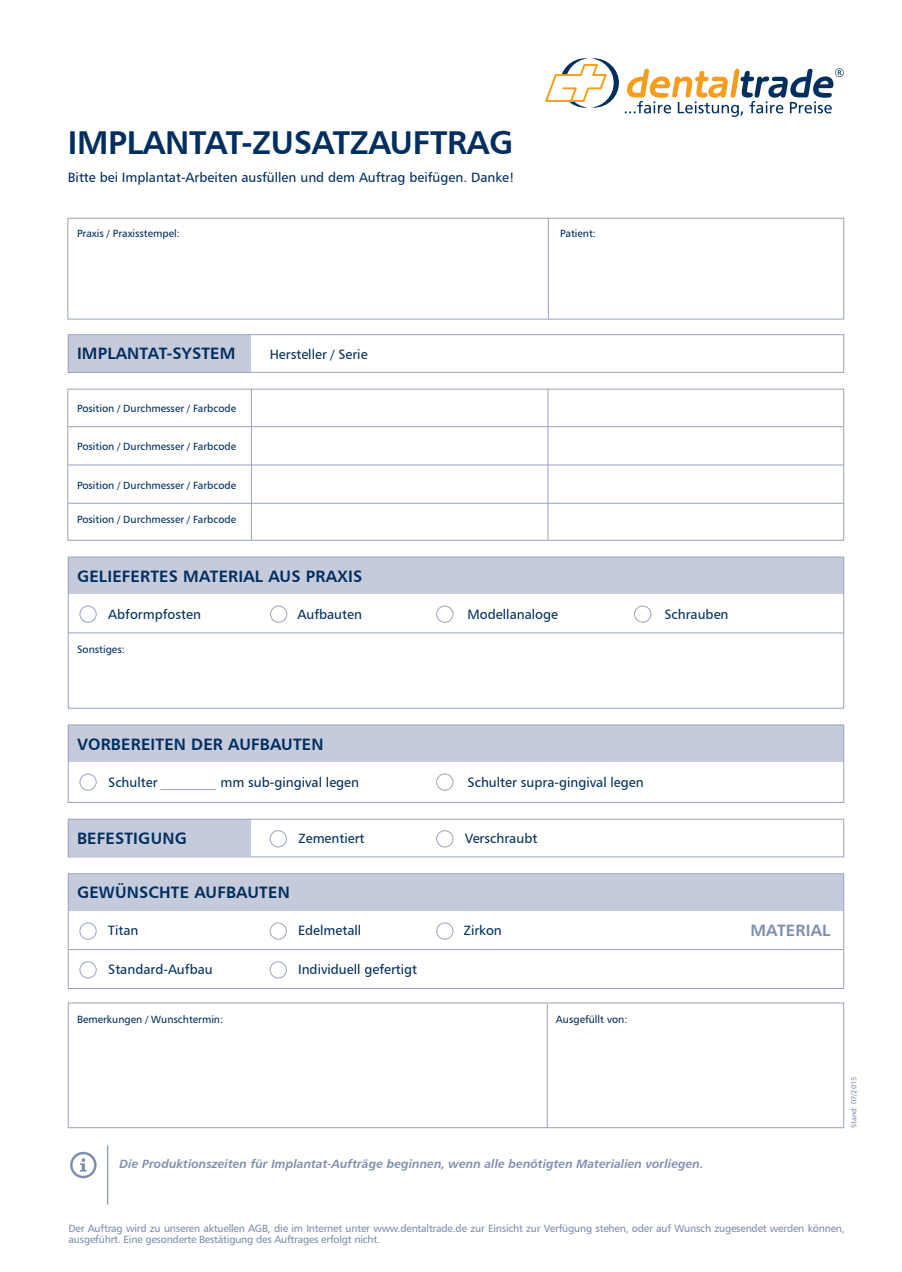
<style>
.page{position:relative;width:902px;height:1272px;background:#fff}
.page>*{position:absolute;margin:0;border:0;box-sizing:border-box;transform-origin:0 0}
.t1{font:33px "Humanist 777 BT Bold B";letter-spacing:-.01em;color:#002e5e}
.t2{font:16.5px "Humanist 777 BT Bold B";letter-spacing:.01em;color:#002e5e}
.t3{font:16.5px "Humanist 777 BT Bold B";letter-spacing:.01em;color:#7e8eaf}
.t4{font:13.5px "Humanist 777 BT Roman B";color:#002e5e}
.t5{font:12px "Humanist 777 BT Bold Italic B";color:#7e8eaf}
.t6{font:10.5px/10.5px "Humanist 777 BT Roman B";letter-spacing:-.02em;color:#7e8eaf}
.t7{font:10.5px "Humanist 777 BT Roman B";color:#002e5e}
.t8{font:7.5px "Humanist 777 BT Roman B";color:#7e8eaf}
</style>
<div class="page">
<div style="left:67px;top:389px;width:777px;height:151px;border:1px solid #98a3bf"></div>
<hr style="left:251px;top:389px;width:1px;height:151px;background:#98a3bf">
<hr style="left:547px;top:389px;width:1px;height:151px;background:#98a3bf">
<hr style="left:68px;top:426px;width:775px;height:1px;background:#98a3bf">
<hr style="left:68px;top:464px;width:775px;height:1px;background:#98a3bf">
<hr style="left:68px;top:503px;width:775px;height:1px;background:#98a3bf">
<div style="left:68px;top:557px;width:775px;height:37px;background:#c6cbdc"></div>
<div style="left:68px;top:556px;width:776px;height:152px;border:1px solid #98a3bf"></div>
<div style="left:68px;top:873px;width:775px;height:37px;background:#c6cbdc"></div>
<div style="left:68px;top:873px;width:776px;height:115px;border:1px solid #98a3bf"></div>
<div style="left:68px;top:1002px;width:776px;height:125px;border:1px solid #98a3bf"></div>
<div style="left:68px;top:725px;width:775px;height:37px;background:#c6cbdc"></div>
<div style="left:68px;top:724px;width:776px;height:78px;border:1px solid #98a3bf"></div>
<div style="left:68px;top:335px;width:183px;height:37px;background:#c6cbdc"></div>
<div style="left:68px;top:334px;width:776px;height:39px;border:1px solid #98a3bf"></div>
<div style="left:68px;top:819px;width:183px;height:37px;background:#c6cbdc"></div>
<div style="left:68px;top:818px;width:776px;height:39px;border:1px solid #98a3bf"></div>
<hr style="left:68px;top:632px;width:775px;height:1px;background:#98a3bf">
<hr style="left:68px;top:949px;width:775px;height:1px;background:#98a3bf">
<div style="left:67px;top:218px;width:777px;height:101px;border:1px solid #98a3bf"></div>
<svg style="left:545px;top:58px;width:298px;height:59px"></svg>
<hr style="left:548px;top:218px;width:1px;height:101px;background:#98a3bf">
<hr style="left:547px;top:1003px;width:1px;height:124px;background:#98a3bf">
<div style="left:79px;top:605px;width:18px;height:17px;border:1px solid #98a3bf;border-radius:50%"></div>
<div style="left:79px;top:961px;width:18px;height:17px;border:1px solid #98a3bf;border-radius:50%"></div>
<div style="left:270px;top:961px;width:17px;height:17px;border:1px solid #98a3bf;border-radius:50%"></div>
<div style="left:79px;top:922px;width:18px;height:17px;border:1px solid #98a3bf;border-radius:50%"></div>
<div style="left:270px;top:922px;width:17px;height:17px;border:1px solid #98a3bf;border-radius:50%"></div>
<div style="left:436px;top:922px;width:17px;height:17px;border:1px solid #98a3bf;border-radius:50%"></div>
<div style="left:79px;top:773px;width:18px;height:17px;border:1px solid #98a3bf;border-radius:50%"></div>
<div style="left:270px;top:830px;width:17px;height:17px;border:1px solid #98a3bf;border-radius:50%"></div>
<div style="left:270px;top:605px;width:17px;height:17px;border:1px solid #98a3bf;border-radius:50%"></div>
<div style="left:436px;top:605px;width:17px;height:17px;border:1px solid #98a3bf;border-radius:50%"></div>
<div style="left:436px;top:773px;width:17px;height:17px;border:1px solid #98a3bf;border-radius:50%"></div>
<div style="left:436px;top:830px;width:17px;height:17px;border:1px solid #98a3bf;border-radius:50%"></div>
<div style="left:634px;top:605px;width:17px;height:17px;border:1px solid #98a3bf;border-radius:50%"></div>
<hr style="left:160px;top:789px;width:56px;height:1px;background:#98a3bf">
<hr style="left:107px;top:1145px;width:1px;height:59px;background:#7e8eaf">
<svg style="left:70px;top:1151px;width:27px;height:27px"></svg>
<h1 class="t1" style="left:68px;top:122px;width:447px">IMPLANTAT-ZUSATZAUFTRAG</h1>
<p class="t4" style="left:68px;top:169px;width:448px">Bitte bei Implantat-Arbeiten ausfüllen und dem Auftrag beifügen. Danke!</p>
<p class="t7" style="left:77px;top:226px;width:104px">Praxis / Praxisstempel:</p>
<p class="t2" style="left:77px;top:343px;width:160px">IMPLANTAT-SYSTEM</p>
<p class="t7" style="left:77px;top:402px;width:161px">Position / Durchmesser / Farbcode</p>
<p class="t7" style="left:77px;top:439px;width:161px">Position / Durchmesser / Farbcode</p>
<p class="t7" style="left:77px;top:478px;width:161px">Position / Durchmesser / Farbcode</p>
<p class="t7" style="left:77px;top:513px;width:161px">Position / Durchmesser / Farbcode</p>
<p class="t4" style="left:270px;top:346px;width:99px">Hersteller / Serie</p>
<p class="t2" style="left:77px;top:565px;width:287px">GELIEFERTES MATERIAL AUS PRAXIS</p>
<p class="t7" style="left:560px;top:226px;width:37px">Patient:</p>
<p class="t4" style="left:108px;top:605px;width:94px">Abformpfosten</p>
<p class="t4" style="left:297px;top:605px;width:66px">Aufbauten</p>
<p class="t4" style="left:467px;top:605px;width:92px">Modellanaloge</p>
<p class="t4" style="left:664px;top:605px;width:66px">Schrauben</p>
<p class="t7" style="left:77px;top:642px;width:49px">Sonstiges:</p>
<p class="t2" style="left:77px;top:733px;width:248px">VORBEREITEN DER AUFBAUTEN</p>
<p class="t4" style="left:108px;top:773px;width:51px">Schulter</p>
<p class="t4" style="left:220px;top:773px;width:140px">mm sub-gingival legen</p>
<p class="t4" style="left:467px;top:773px;width:178px">Schulter supra-gingival legen</p>
<p class="t2" style="left:77px;top:827px;width:111px">BEFESTIGUNG</p>
<p class="t4" style="left:298px;top:830px;width:68px">Zementiert</p>
<p class="t4" style="left:464px;top:830px;width:74px">Verschraubt</p>
<p class="t2" style="left:77px;top:882px;width:214px">GEWÜNSCHTE AUFBAUTEN</p>
<p class="t4" style="left:108px;top:922px;width:32px">Titan</p>
<p class="t4" style="left:298px;top:922px;width:65px">Edelmetall</p>
<p class="t4" style="left:463px;top:922px;width:40px">Zirkon</p>
<p class="t4" style="left:108px;top:960px;width:106px">Standard-Aufbau</p>
<p class="t4" style="left:298px;top:960px;width:121px">Individuell gefertigt</p>
<p class="t7" style="left:77px;top:1012px;width:148px">Bemerkungen / Wunschtermin:</p>
<p class="t7" style="left:556px;top:1012px;width:73px">Ausgefüllt von:</p>
<p class="t5" style="left:120px;top:1156px;width:585px">Die Produktionszeiten für Implantat-Aufträge beginnen, wenn alle benötigten Materialien vorliegen.</p>
<p class="t3" style="left:750px;top:920px;width:81px">MATERIAL</p>
<p class="t8" style="left:849px;top:1127px;width:53px;rotate:-90deg">Stand: 07/2015</p>
<p class="t6" style="left:69px;top:1222px;width:777px">Der Auftrag wird zu unseren aktuellen AGB, die im Internet unter www.dentaltrade.de zur Einsicht zur Verfügung stehen, oder auf Wunsch zugesendet werden können, ausgeführt. Eine gesonderte Bestätigung des Auftrages erfolgt nicht.</p>
</div>
